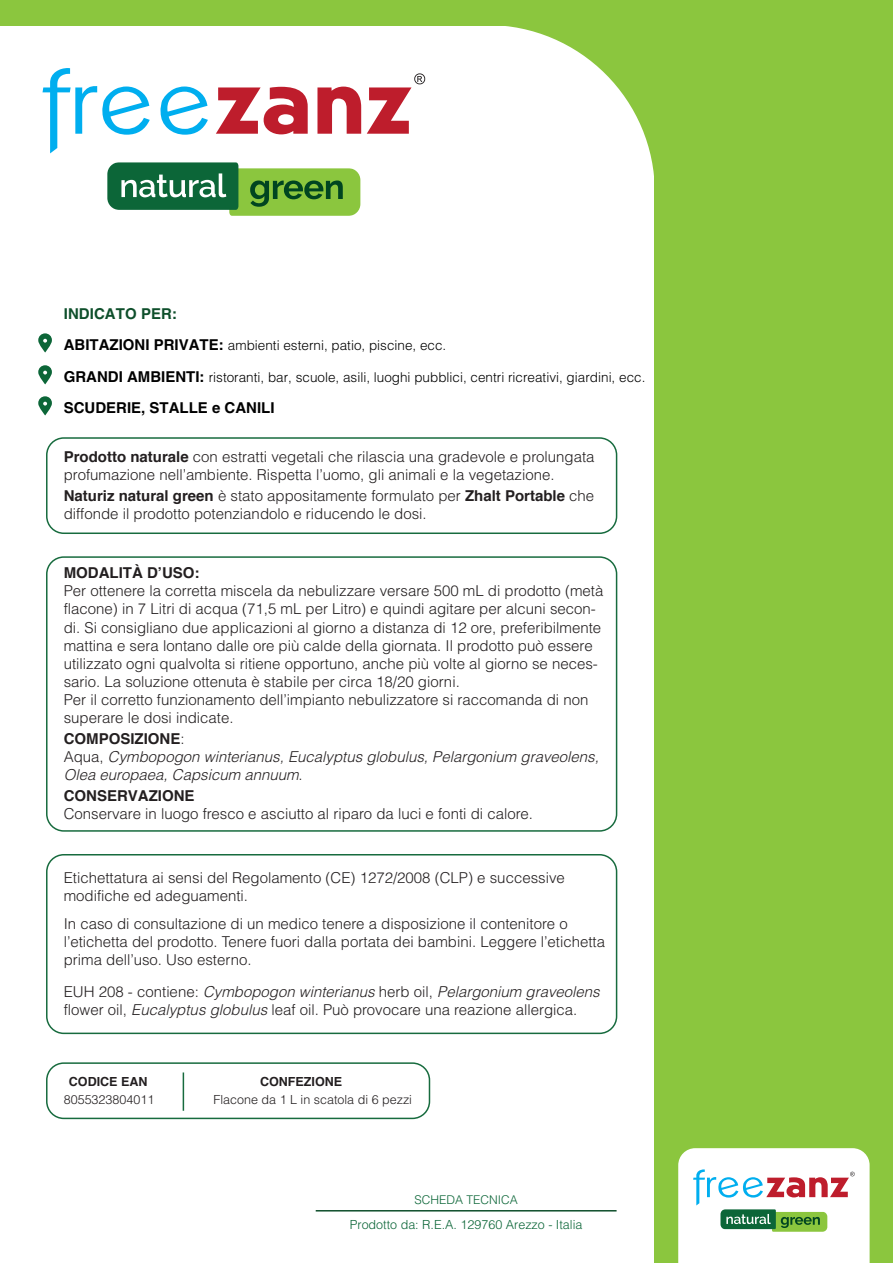
<style>
.page{position:relative;width:893px;height:1263px;background:#fff}
.page>*{position:absolute;margin:0;border:0;box-sizing:border-box;transform-origin:0 0}
.t1{font:300 15px/18px "Helvetica";color:#231f20}
.t2{font:italic 300 15px/18px "Helvetica";color:#231f20}
.t3{font:700 15px "Helvetica";color:#231f20}
.t4{font:700 15px "Helvetica";color:#000}
.t5{font:700 15px "Helvetica";letter-spacing:.005em;color:#0e4f2b}
.t6{font:300 13.5px "Helvetica";color:#000}
.t7{font:300 12.6px "Helvetica";color:#231f20}
.t8{font:300 12.6px "Helvetica";color:#0c6638}
.t9{font:700 12.6px "Helvetica";color:#231f20}
.t10{font:300 12px "Helvetica";color:#0c6638}
.s1{font-weight:700;font-size:15px}
.s2{font-weight:700}
.s3{font-weight:700;font-style:normal}
.s4{font-style:normal}
.s5{font-style:italic}
</style>
<div class="page">
<div style="left:0;top:0;width:893px;height:26px;background:#8bc63e"></div>
<svg style="left:506px;top:26px;width:149px;height:272px"></svg>
<div style="left:655px;top:0;width:238px;height:1263px;background:#8bc63e"></div>
<hr style="left:316px;top:1210px;width:301px;height:1px;background:#0e4e2b">
<hr style="left:183px;top:1072px;width:1px;height:39px;background:#176b3e">
<svg style="left:38px;top:333px;width:14px;height:19px"></svg>
<svg style="left:38px;top:365px;width:14px;height:19px"></svg>
<svg style="left:38px;top:396px;width:14px;height:19px"></svg>
<div style="left:46px;top:1062px;width:384px;height:57px;border:2px solid #176b3e;border-radius:17px"></div>
<div style="left:46px;top:437px;width:571px;height:97px;border:2px solid #176b3e;border-radius:17px"></div>
<div style="left:46px;top:556px;width:571px;height:276px;border:2px solid #176b3e;border-radius:17px"></div>
<div style="left:46px;top:854px;width:571px;height:180px;border:2px solid #176b3e;border-radius:17px"></div>
<svg style="left:43px;top:68px;width:107px;height:85px"></svg>
<svg style="left:161px;top:87px;width:47px;height:48px"></svg>
<svg style="left:216px;top:87px;width:92px;height:47px"></svg>
<svg style="left:317px;top:87px;width:44px;height:47px"></svg>
<svg style="left:367px;top:73px;width:58px;height:61px"></svg>
<svg style="left:107px;top:162px;width:253px;height:54px"></svg>
<svg style="left:678px;top:1148px;width:192px;height:115px;background:#e3e7e1"></svg>
<p class="t5" style="left:64px;top:305px;width:115px">INDICATO PER:</p>
<p class="t6" style="left:64px;top:337px;width:384px"><span class="s1">ABITAZIONI PRIVATE:</span> ambienti esterni, patio, piscine, ecc.</p>
<p class="t6" style="left:64px;top:369px;width:583px"><span class="s1">GRANDI AMBIENTI:</span> ristoranti, bar, scuole, asili, luoghi pubblici, centri ricreativi, giardini, ecc.</p>
<p class="t4" style="left:64px;top:399px;width:212px">SCUDERIE, STALLE e CANILI</p>
<p class="t1" style="left:64px;top:447px;width:532px"><span class="s2">Prodotto naturale</span> con estratti vegetali che rilascia una gradevole e prolungata profumazione nell’ambiente. Rispetta l’uomo, gli animali e la vegetazione.</p>
<p class="t1" style="left:64px;top:486px;width:532px"><span class="s2">Naturiz natural green</span> è stato appositamente formulato per <span class="s2">Zhalt Portable</span> che diffonde il prodotto potenziandolo e riducendo le dosi.</p>
<p class="t3" style="left:64px;top:564px;width:137px">MODALITÀ D’USO:</p>
<p class="t1" style="left:64px;top:582px;width:541px">Per ottenere la corretta miscela da nebulizzare versare 500 mL di prodotto (metà flacone) in 7 Litri di acqua (71,5 mL per Litro) e quindi agitare per alcuni secon&shy;di. Si consigliano due applicazioni al giorno a distanza di 12 ore, preferibilmente mattina e sera lontano dalle ore più calde della giornata. Il prodotto può essere utilizzato ogni qualvolta si ritiene opportuno, anche più volte al giorno se neces&shy;sario. La soluzione ottenuta è stabile per circa 18/20 giorni.<br>Per il corretto funzionamento dell’impianto nebulizzatore si raccomanda di non superare le dosi indicate.</p>
<p class="t2" style="left:64px;top:729px;width:537px"><span class="s3">COMPOSIZIONE</span><span class="s4">:<br>Aqua,</span> Cymbopogon winterianus, Eucalyptus globulus, Pelargonium graveolens,<br>Olea europaea, Capsicum annuum<span class="s4">.</span></p>
<p class="t3" style="left:64px;top:786px;width:132px">CONSERVAZIONE</p>
<p class="t1" style="left:64px;top:804px;width:471px">Conservare in luogo fresco e asciutto al riparo da luci e fonti di calore.</p>
<p class="t1" style="left:64px;top:868px;width:503px">Etichettatura ai sensi del Regolamento (CE) 1272/2008 (CLP) e successive modifiche ed adeguamenti.</p>
<p class="t1" style="left:64px;top:914px;width:543px">In caso di consultazione di un medico tenere a disposizione il contenitore o l’etichetta del prodotto. Tenere fuori dalla portata dei bambini. Leggere l’etichetta prima dell’uso. Uso esterno.</p>
<p class="t1" style="left:64px;top:982px;width:537px">EUH 208 - contiene: <span class="s5">Cymbopogon winterianus</span> herb oil, <span class="s5">Pelargonium graveolens </span>flower oil, <span class="s5">Eucalyptus globulus</span> leaf oil. Può provocare una reazione allergica.</p>
<p class="t9" style="left:69px;top:1073px;width:80px">CODICE EAN</p>
<p class="t9" style="left:260px;top:1073px;width:84px">CONFEZIONE</p>
<p class="t7" style="left:64px;top:1092px;width:92px">8055323804011</p>
<p class="t7" style="left:214px;top:1092px;width:200px">Flacone da 1 L in scatola di 6 pezzi</p>
<p class="t10" style="left:414px;top:1192px;width:105px">SCHEDA TECNICA</p>
<p class="t8" style="left:350px;top:1217px;width:234px">Prodotto da: R.E.A. 129760 Arezzo - Italia</p>
</div>
